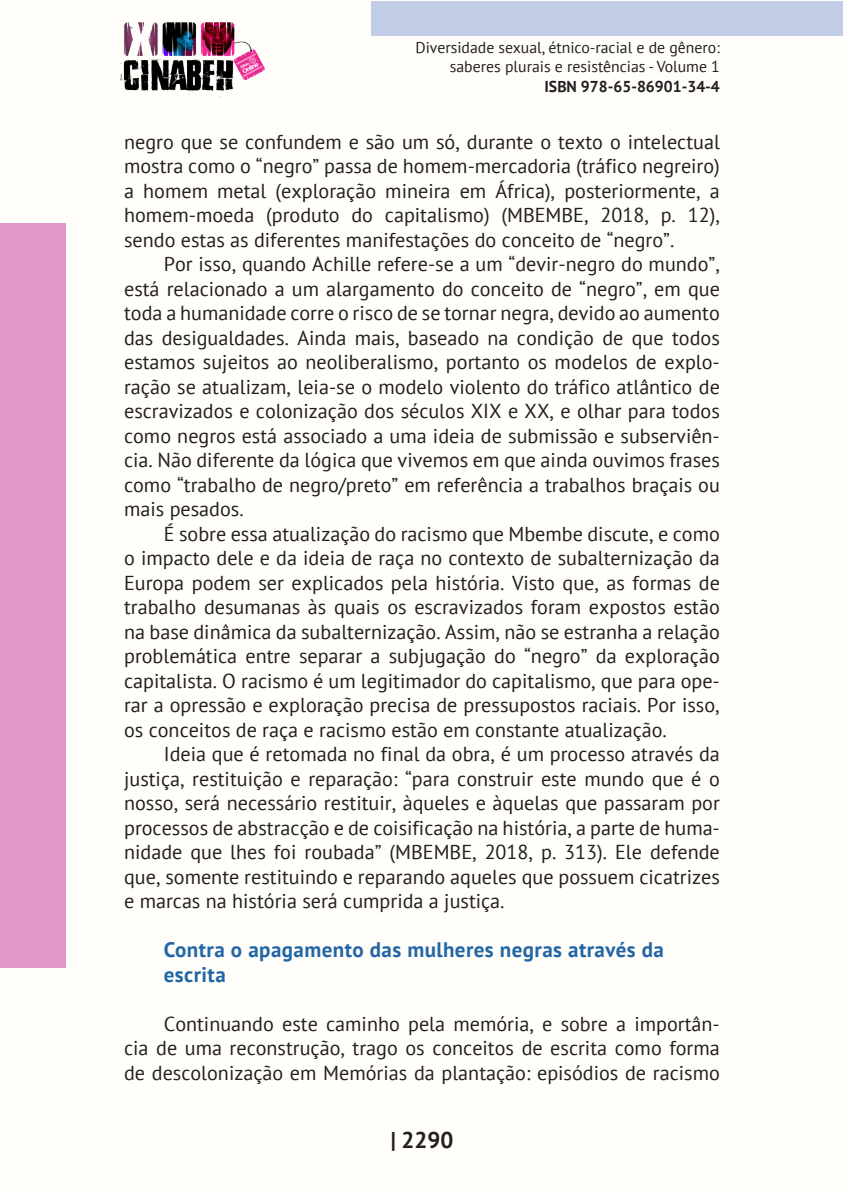
<style>
.page{position:relative;width:844px;height:1191px;background:#fff}
.page>*{position:absolute;margin:0;border:0;box-sizing:border-box;transform-origin:0 0}
.t1{font:700 22.75px "PT Sans";color:#231f20}
.SUBTÍTULO2{font:700 21px/24.5px "PT Sans";letter-spacing:.02em;color:#2266a6}
._8_CORPO{font:20.12px/24.5px "PT Sans";color:#231f20;text-align:justify}
.t2{font:15.75px/18.9px "PT Sans";color:#231f20;text-align:right}
.t3{font:700 15.75px "PT Sans";color:#231f20}
</style>
<div class="page">
<div style="left:0;top:0;width:843px;height:1191px;background:#fffefa"></div>
<div style="left:371px;top:1px;width:471px;height:35px;background:#c2cde7"></div>
<div style="left:0;top:223px;width:65px;height:744px;background:#e198c7"></div>
<img style="left:120px;top:22px;width:144px;height:75px">
<p class="t2" style="left:415px;top:38px;width:306px">Diversidade sexual, étnico-racial e de gênero: saberes plurais e resistências - Volume 1</p>
<p class="t3" style="left:544px;top:76px;width:177px">ISBN 978-65-86901-34-4</p>
<p class="_8_CORPO" style="left:124px;top:129px;width:597px">negro que se confundem e são um só, durante o texto o intelectual mostra como o “negro” passa de homem-mercadoria (tráfico negreiro) a homem metal (exploração mineira em África), posteriormente, a homem-moeda (produto do capitalismo) (MBEMBE, 2018, p. 12), sendo estas as diferentes manifestações do conceito de “negro”.</p>
<p class="_8_CORPO" style="left:124px;top:251px;width:597px;text-indent:40px">Por isso, quando Achille refere-se a um “devir-negro do mundo”, está relacionado a um alargamento do conceito de “negro”, em que toda a humanidade corre o risco de se tornar negra, devido ao aumento das desigualdades. Ainda mais, baseado na condição de que todos estamos sujeitos ao neoliberalismo, portanto os modelos de explo&shy;ração se atualizam, leia-se o modelo violento do tráfico atlântico de escravizados e colonização dos séculos XIX e XX, e olhar para todos como negros está associado a uma ideia de submissão e subserviên&shy;cia. Não diferente da lógica que vivemos em que ainda ouvimos frases como “trabalho de negro/preto” em referência a trabalhos braçais ou mais pesados.</p>
<p class="_8_CORPO" style="left:124px;top:521px;width:597px;text-indent:40px">É sobre essa atualização do racismo que Mbembe discute, e como o impacto dele e da ideia de raça no contexto de subalternização da Europa podem ser explicados pela história. Visto que, as formas de trabalho desumanas às quais os escravizados foram expostos estão na base dinâmica da subalternização. Assim, não se estranha a relação problemática entre separar a subjugação do “negro” da exploração capitalista. O racismo é um legitimador do capitalismo, que para ope&shy;rar a opressão e exploração precisa de pressupostos raciais. Por isso, os conceitos de raça e racismo estão em constante atualização.</p>
<p class="_8_CORPO" style="left:124px;top:741px;width:597px;text-indent:40px">Ideia que é retomada no final da obra, é um processo através da justiça, restituição e reparação: “para construir este mundo que é o nosso, será necessário restituir, àqueles e àquelas que passaram por processos de abstracção e de coisificação na história, a parte de huma&shy;nidade que lhes foi roubada” (MBEMBE, 2018, p. 313). Ele defende que, somente restituindo e reparando aqueles que possuem cicatrizes e marcas na história será cumprida a justiça.</p>
<p class="SUBTÍTULO2" style="left:164px;top:937px;width:501px">Contra o apagamento das mulheres negras através da escrita</p>
<p class="_8_CORPO" style="left:124px;top:1011px;width:597px;text-indent:40px">Continuando este caminho pela memória, e sobre a importân&shy;cia de uma reconstrução, trago os conceitos de escrita como forma de descolonização em Memórias da plantação: episódios de racismo</p>
<p class="t1" style="left:390px;top:1125px;width:64px">| 2290</p>
</div>
